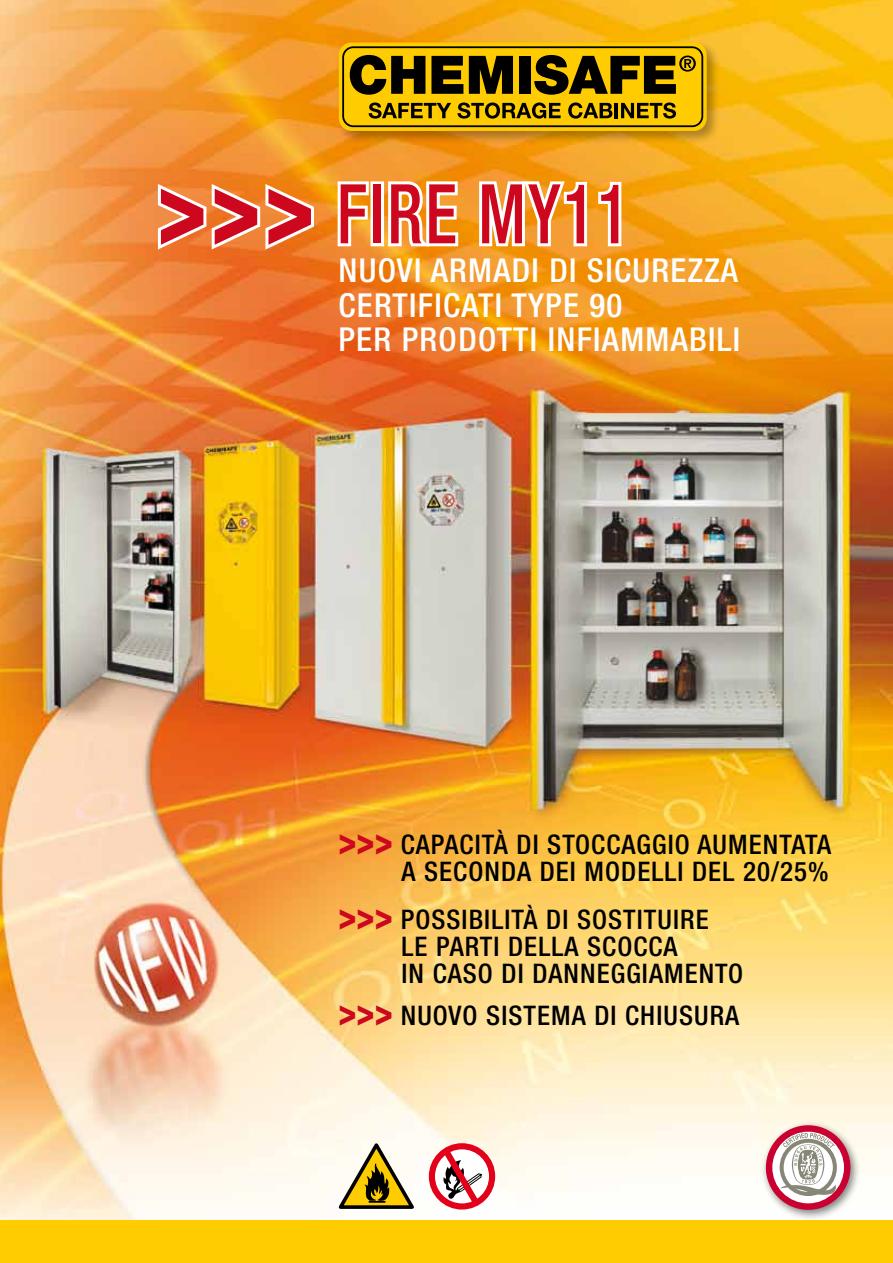
<style>
.page{position:relative;width:893px;height:1263px;background:#fff}
.page>*{position:absolute;margin:0;border:0;box-sizing:border-box;transform-origin:0 0}
.t1{font:500 condensed 82.5px "Helvetica Neue LT Std";letter-spacing:.04em;color:#cd071e;scale:.8 1}
.t2{font:500 condensed 33px/34.5px "Helvetica Neue LT Std";letter-spacing:.04em;color:#fff}
.t3{font:500 condensed 27px/27px "Helvetica Neue LT Std";letter-spacing:.04em;color:#000;text-align:right}
.s1{font-weight:900;font-size:105px}
.s2{font-weight:900;font-size:37.8px;color:#cd071e}
</style>
<div class="page">
<img style="left:0;top:0;width:893px;height:1220px">
<div style="left:337px;top:40px;width:384px;height:105px;background:#000;opacity:.3"></div>
<div style="left:339px;top:43px;width:368px;height:88px;background:#fecc00;border-radius:13px"></div>
<svg style="left:350px;top:55px;width:75px;height:40px"></svg>
<svg style="left:431px;top:56px;width:32px;height:38px"></svg>
<svg style="left:469px;top:56px;width:44px;height:38px;background:#2c2400"></svg>
<div style="left:519px;top:56px;width:12px;height:38px;background:#000"></div>
<svg style="left:369px;top:103px;width:82px;height:16px"></svg>
<svg style="left:457px;top:103px;width:104px;height:16px"></svg>
<svg style="left:568px;top:103px;width:44px;height:16px"></svg>
<hr style="left:615px;top:103px;width:3px;height:15px;background:#000">
<svg style="left:621px;top:103px;width:55px;height:16px"></svg>
<svg style="left:534px;top:55px;width:162px;height:40px"></svg>
<div style="left:342px;top:46px;width:361px;height:81px;border:2px solid #000;border-radius:10px"></div>
<svg style="left:334px;top:1140px;width:84px;height:71px"></svg>
<svg style="left:432px;top:1146px;width:60px;height:60px"></svg>
<div style="left:429px;top:1143px;width:66px;height:66px;border:6px solid #e2001a;border-radius:50%"></div>
<svg style="left:439px;top:1144px;width:45px;height:67px"></svg>
<svg style="left:153px;top:179px;width:164px;height:74px"></svg>
<svg style="left:335px;top:178px;width:37px;height:71px"></svg>
<div style="left:370px;top:181px;width:14px;height:65px;border:6px solid #fff"></div>
<svg style="left:385px;top:178px;width:76px;height:71px"></svg>
<svg style="left:476px;top:178px;width:148px;height:71px"></svg>
<div style="left:761px;top:1120px;width:101px;height:101px;background:#000;opacity:.5"></div>
<div style="left:766px;top:1125px;width:84px;height:85px;background:#c90030;border-radius:50%"></div>
<div style="left:772px;top:1132px;width:72px;height:71px;background:#fff;border-radius:50%"></div>
<svg style="left:780px;top:1133px;width:57px;height:62px"></svg>
<div style="left:0;top:1220px;width:893px;height:43px;background:#fecc00"></div>
<h1 class="t1" style="left:157px;top:165px;width:591px"><span class="s1">&gt;&gt;&gt;</span> FIRE MY11</h1>
<p class="t2" style="left:338px;top:253px;width:403px">NUOVI ARMADI DI SICUREZZA<br>CERTIFICATI TYPE 90<br>PER PRODOTTI INFIAMMABILI</p>
<p class="t3" style="left:338px;top:830px;width:494px"><span class="s2">&gt;&gt;&gt;</span> CAPACITÀ DI STOCCAGGIO AUMENTATA<br>A SECONDA DEI MODELLI DEL 20/25%</p>
<p class="t3" style="left:401px;top:905px;width:343px;text-align:left;text-indent:-63px"><span class="s2">&gt;&gt;&gt;</span> POSSIBILITÀ DI SOSTITUIRE<br>LE PARTI DELLA SCOCCA<br>IN CASO DI DANNEGGIAMENTO</p>
<p class="t3" style="left:338px;top:1001px;width:402px"><span class="s2">&gt;&gt;&gt;</span> NUOVO SISTEMA DI CHIUSURA</p>
</div>
